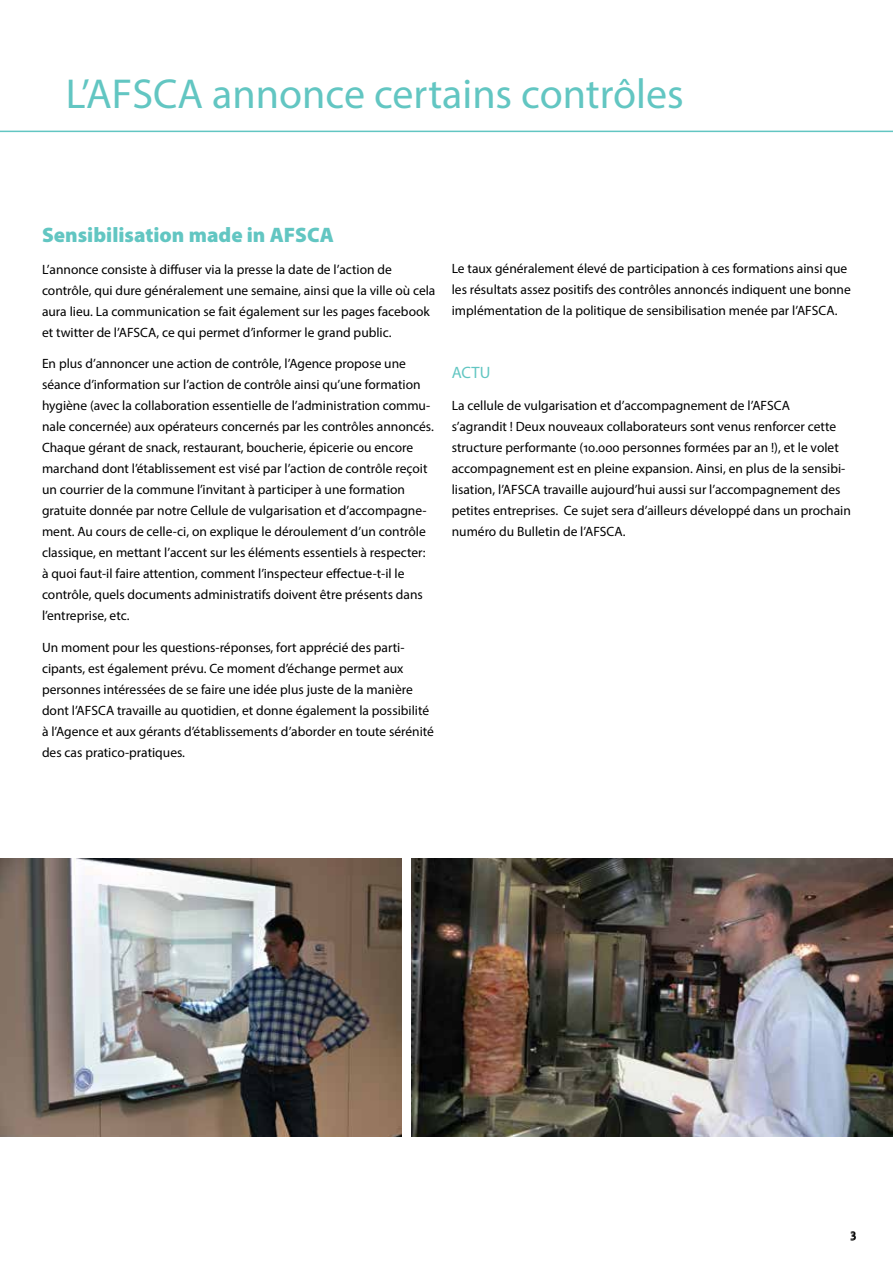
<style>
.page{position:relative;width:893px;height:1263px;background:#fff}
.page>*{position:absolute;margin:0;border:0;box-sizing:border-box;transform-origin:0 0}
.t1{font:42px "Myriad Pro";color:#62c6c2}
.t2{font:900 21px "Myriad Pro";color:#62c6c2}
.t3{font:16.5px "Myriad Pro";color:#62c6c2}
.t4{font:13.5px/21px "Myriad Pro";color:#000}
</style>
<div class="page">
<hr style="left:0;top:131px;width:893px;height:1px;background:#62c6c2">
<img style="left:411px;top:858px;width:482px;height:278px">
<img style="left:0;top:858px;width:402px;height:278px">
<h1 class="t1" style="left:66px;top:68px;width:619px">L’AFSCA annonce certains contrôles</h1>
<h2 class="t2" style="left:42px;top:223px;width:294px">Sensibilisation made in AFSCA</h2>
<p class="t4" style="left:42px;top:258px;width:395px">L’annonce consiste à diffuser via la presse la date de l’action de contrôle, qui dure généralement une semaine, ainsi que la ville où cela aura lieu. La communication se fait également sur les pages facebook et twitter de l’AFSCA, ce qui permet d’informer le grand public.</p>
<p class="t4" style="left:42px;top:353px;width:393px">En plus d’annoncer une action de contrôle, l’Agence propose une séance d’information sur l’action de contrôle ainsi qu’une formation hygiène (avec la collaboration essentielle de l’administration commu&shy;nale concernée) aux opérateurs concernés par les contrôles annoncés.<br>Chaque gérant de snack, restaurant, boucherie, épicerie ou encore marchand dont l’établissement est visé par l’action de contrôle reçoit un courrier de la commune l’invitant à participer à une formation gratuite donnée par notre Cellule de vulgarisation et d’accompagne&shy;ment. Au cours de celle-ci, on explique le déroulement d’un contrôle classique, en mettant l’accent sur les éléments essentiels à respecter: à quoi faut-il faire attention, comment l’inspecteur effectue-t-il le contrôle, quels documents administratifs doivent être présents dans l’entreprise, etc.</p>
<p class="t4" style="left:42px;top:636px;width:394px">Un moment pour les questions-réponses, fort apprécié des parti&shy;cipants, est également prévu. Ce moment d’échange permet aux personnes intéressées de se faire une idée plus juste de la manière dont l’AFSCA travaille au quotidien, et donne également la possibilité à l’Agence et aux gérants d’établissements d’aborder en toute sérénité des cas pratico-pratiques.</p>
<p class="t4" style="left:452px;top:258px;width:401px">Le taux généralement élevé de participation à ces formations ainsi que les résultats assez positifs des contrôles annoncés indiquent une bonne implémentation de la politique de sensibilisation menée par l’AFSCA.</p>
<p class="t3" style="left:452px;top:362px;width:40px">ACTU</p>
<p class="t4" style="left:452px;top:394px;width:401px">La cellule de vulgarisation et d’accompagnement de l’AFSCA<br>s’agrandit ! Deux nouveaux collaborateurs sont venus renforcer cette structure performante (10.000 personnes formées par an !), et le volet accompagnement est en pleine expansion. Ainsi, en plus de la sensibi&shy;lisation, l’AFSCA travaille aujourd’hui aussi sur l’accompagnement des petites entreprises. Ce sujet sera d’ailleurs développé dans un prochain numéro du Bulletin de l’AFSCA.</p>
<p class="t4" style="left:850px;top:1223px;width:7px">3</p>
</div>
